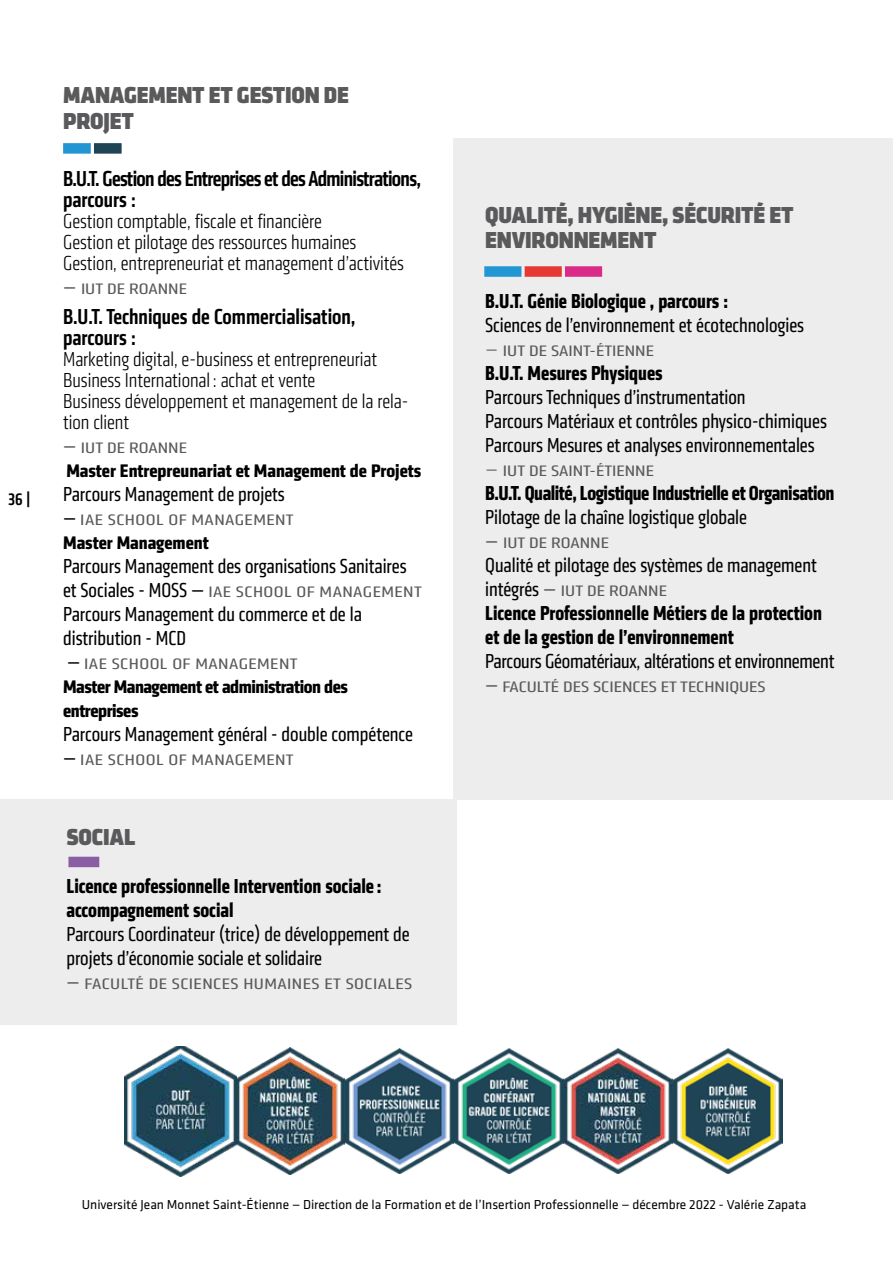
<style>
.page{position:relative;width:893px;height:1263px;background:#fff}
.page>*{position:absolute;margin:0;border:0;box-sizing:border-box;transform-origin:0 0}
.t1{font:24px/25.5px "Klavika Display Bl";letter-spacing:-.01em;color:#5a5a5c;scale:.94 1}
.t2{font:500 condensed 22.5px/21px "Klavika";letter-spacing:-.03em;color:#000}
.t3{font:500 condensed 22.5px/21px "Klavika";letter-spacing:-.005em;color:#000}
.t4{font:condensed 21px/24px "Klavika";color:#000}
.t5{font:300 condensed 21px/21px "Klavika";color:#000}
.t6{font:700 condensed 21px/24px "Klavika";color:#000}
.t7{font:700 condensed 21px "Klavika";letter-spacing:-.02em;color:#000}
.t8{font:700 condensed 18.9px "Klavika";color:#000;scale:1.11 1}
.t9{font:700 condensed 18.9px/24px "Klavika";letter-spacing:-.02em;color:#000;scale:1.11 1}
.t10{font:500 condensed 17.25px "Klavika";color:#000}
.t11{font:condensed 15.75px "Klavika";letter-spacing:.015em;color:#5a5a5c;scale:1.33 1}
.t12{font:13.5px "Klavika";color:#000}
.s1{font-size:21px}
.s2{font-size:21px;color:#000}
.s3{font-weight:300;font-stretch:normal;font-size:21px}
</style>
<div class="page">
<div style="left:454px;top:138px;width:439px;height:661px;background:#ededed"></div>
<div style="left:0;top:799px;width:457px;height:226px;background:#ededed"></div>
<img style="left:237px;top:1048px;width:545px;height:126px">
<img style="left:124px;top:1046px;width:113px;height:130px">
<div style="left:63px;top:143px;width:28px;height:11px;background:#2295d3"></div>
<div style="left:94px;top:143px;width:28px;height:11px;background:#1e4455"></div>
<div style="left:68px;top:857px;width:31px;height:10px;background:#8a5ea4"></div>
<div style="left:484px;top:266px;width:37px;height:11px;background:#2295d3"></div>
<div style="left:525px;top:266px;width:37px;height:11px;background:#e63934"></div>
<div style="left:565px;top:266px;width:37px;height:11px;background:#db2b88"></div>
<p class="t10" style="left:8px;top:488px;width:24px">36 |</p>
<p class="t1" style="left:63px;top:83px;width:305px">MANAGEMENT ET GESTION DE<br>PROJET</p>
<p class="t2" style="left:63px;top:168px;width:359px">B.U.T. Gestion des Entreprises et des Administrations, parcours :</p>
<p class="t5" style="left:63px;top:211px;width:342px">Gestion comptable, fiscale et financière<br>Gestion et pilotage des ressources humaines<br>Gestion, entrepreneuriat et management d’activités</p>
<p class="t11" style="left:63px;top:280px;width:95px"><span class="s1">—</span> IUT DE ROANNE</p>
<p class="t3" style="left:63px;top:306px;width:294px">B.U.T. Techniques de Commercialisation, parcours :</p>
<p class="t5" style="left:63px;top:349px;width:347px">Marketing digital, e-business et entrepreneuriat Business International : achat et vente<br>Business développement et management de la rela&shy;tion client</p>
<p class="t11" style="left:63px;top:439px;width:95px"><span class="s1">—</span> IUT DE ROANNE</p>
<p class="t8" style="left:66px;top:459px;width:321px">Master Entrepreunariat et Management de Projets</p>
<p class="t4" style="left:63px;top:483px;width:223px">Parcours Management de projets</p>
<p class="t11" style="left:63px;top:511px;width:175px"><span class="s2">—</span> IAE SCHOOL OF MANAGEMENT</p>
<p class="t8" style="left:63px;top:531px;width:133px">Master Management</p>
<p class="t4" style="left:63px;top:555px;width:345px">Parcours Management des organisations Sanitaires</p>
<p class="t11" style="left:63px;top:583px;width:271px"><span class="s2">et Sociales - MOSS —</span> IAE SCHOOL OF MANAGEMENT</p>
<p class="t4" style="left:63px;top:603px;width:300px">Parcours Management du commerce et de la distribution - MCD</p>
<p class="t11" style="left:67px;top:655px;width:175px"><span class="s2">—</span> IAE SCHOOL OF MANAGEMENT</p>
<p class="t9" style="left:63px;top:675px;width:258px">Master Management et administration des entreprises</p>
<p class="t4" style="left:63px;top:723px;width:351px">Parcours Management général - double compétence</p>
<p class="t11" style="left:63px;top:751px;width:175px"><span class="s2">—</span> IAE SCHOOL OF MANAGEMENT</p>
<p class="t1" style="left:66px;top:825px;width:75px">SOCIAL</p>
<p class="t6" style="left:66px;top:874px;width:316px">Licence professionnelle Intervention sociale: accompagnement social</p>
<p class="t4" style="left:66px;top:922px;width:345px">Parcours Coordinateur (trice) de développement de projets d’économie sociale et solidaire</p>
<p class="t11" style="left:66px;top:974px;width:262px"><span class="s1">—</span> FACULTÉ DE SCIENCES HUMAINES ET SOCIALES</p>
<p class="t1" style="left:485px;top:203px;width:330px">QUALITÉ, HYGIÈNE, SÉCURITÉ ET<br>ENVIRONNEMENT</p>
<p class="t6" style="left:485px;top:289px;width:244px">B.U.T. Génie Biologique , parcours :</p>
<p class="t4" style="left:485px;top:313px;width:320px">Sciences de l’environnement et écotechnologies</p>
<p class="t11" style="left:485px;top:342px;width:128px"><span class="s3">—</span> IUT DE SAINT-ÉTIENNE</p>
<p class="t6" style="left:485px;top:361px;width:179px">B.U.T. Mesures Physiques</p>
<p class="t4" style="left:485px;top:385px;width:343px">Parcours Techniques d’instrumentation<br>Parcours Matériaux et contrôles physico-chimiques<br>Parcours Mesures et analyses environnementales</p>
<p class="t11" style="left:485px;top:462px;width:128px"><span class="s3">—</span> IUT DE SAINT-ÉTIENNE</p>
<p class="t7" style="left:485px;top:480px;width:351px">B.U.T. Qualité, Logistique Industrielle et Organisation</p>
<p class="t4" style="left:485px;top:505px;width:263px">Pilotage de la chaîne logistique globale</p>
<p class="t11" style="left:485px;top:534px;width:95px"><span class="s1">—</span> IUT DE ROANNE</p>
<p class="t4" style="left:485px;top:553px;width:333px">Qualité et pilotage des systèmes de management</p>
<p class="t11" style="left:485px;top:582px;width:138px"><span class="s2">intégrés</span> <span class="s1">—</span> IUT DE ROANNE</p>
<p class="t6" style="left:485px;top:601px;width:338px">Licence Professionnelle Métiers de la protection et de la gestion de l’environnement</p>
<p class="t4" style="left:485px;top:649px;width:351px">Parcours Géomatériaux, altérations et environnement</p>
<p class="t11" style="left:485px;top:678px;width:212px"><span class="s1">—</span> FACULTÉ DES SCIENCES ET TECHNIQUES</p>
<p class="t12" style="left:82px;top:1195px;width:726px">Université Jean Monnet Saint-Étienne — Direction de la Formation et de l’Insertion Professionnelle — décembre 2022 - Valérie Zapata</p>
</div>
